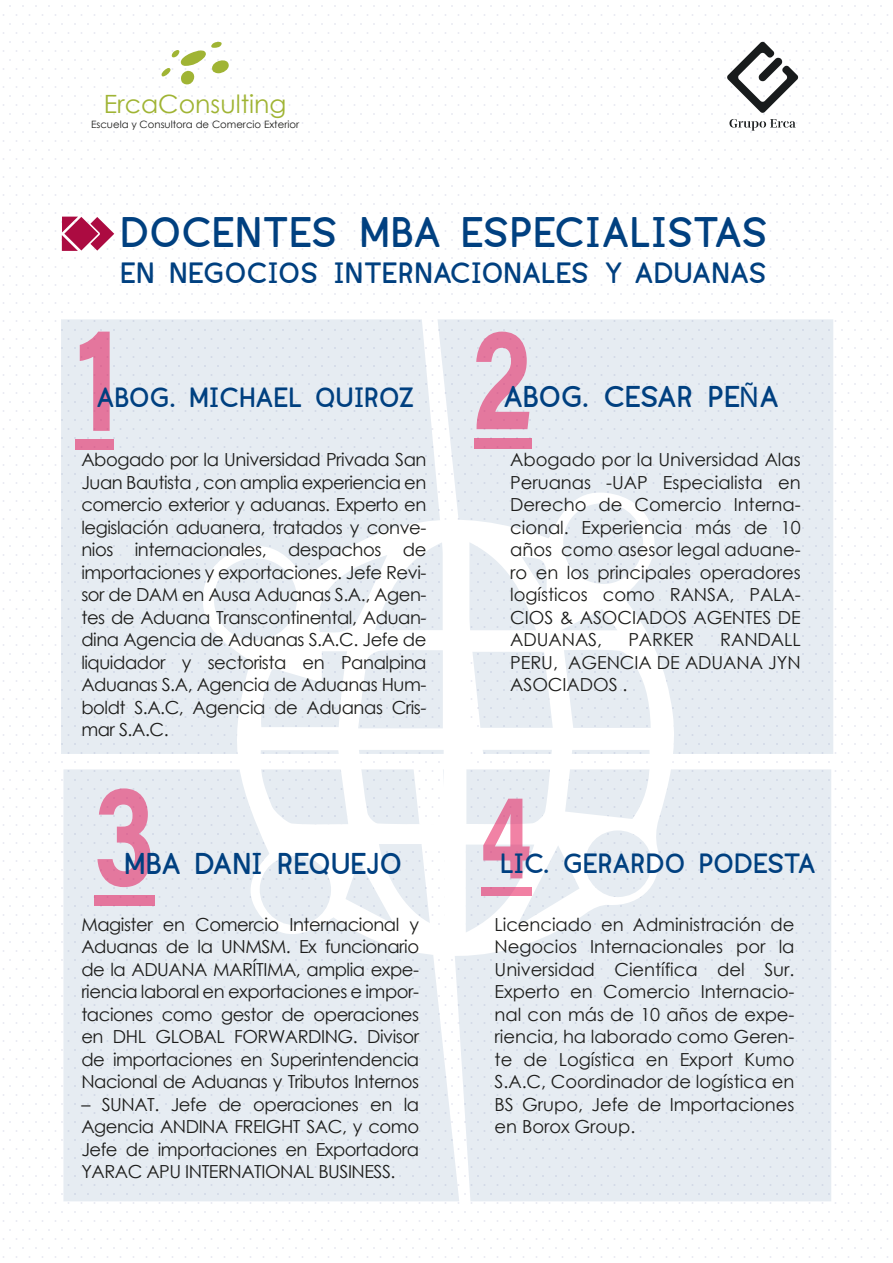
<style>
.page{position:relative;width:893px;height:1263px;background:#fff}
.page>*{position:absolute;margin:0;border:0;box-sizing:border-box;transform-origin:0 0}
.t1{font:42.6px "cream DEMO";color:#004080}
.t2{font:30px "cream DEMO";letter-spacing:-.01em;color:#004080}
.t3{font:29.25px "cream DEMO";color:#004080}
.t4{font:27.75px "cream DEMO";letter-spacing:-.01em;color:#004080}
.t5{font:25.2px "Century Gothic";color:#a0b434}
.t6{font:18px/22.5px "Century Gothic";letter-spacing:-.025em;color:#1d1d1b;text-align:justify}
.t7{font:10.2px "Century Gothic";color:#1d1d1b}
.s1{font-family:"Myriad Pro"}
</style>
<div class="page">
<svg style="left:161px;top:41px;width:68px;height:44px"></svg>
<svg style="left:727px;top:42px;width:71px;height:71px"></svg>
<svg style="left:729px;top:119px;width:67px;height:12px"></svg>
<svg style="left:62px;top:217px;width:52px;height:34px"></svg>
<div style="left:459px;top:769px;width:372px;height:432px;background:#e6ecf2"></div>
<div style="left:63px;top:769px;width:396px;height:432px;background:#e6ecf2"></div>
<div style="left:61px;top:319px;width:376px;height:435px;background:#e6ecf2"></div>
<div style="left:438px;top:319px;width:395px;height:435px;background:#e6ecf2"></div>
<svg style="left:198px;top:489px;width:479px;height:481px;fill:#e6ecf2"></svg>
<svg style="left:80px;top:332px;width:30px;height:99px;background:#e4a2bc"></svg>
<div style="left:75px;top:439px;width:39px;height:10px;background:#e4769d"></div>
<svg style="left:476px;top:332px;width:53px;height:97px;background:#e4abc3"></svg>
<div style="left:474px;top:438px;width:58px;height:11px;background:#e4769d"></div>
<svg style="left:483px;top:799px;width:47px;height:79px;background:#eab4c9"></svg>
<svg style="left:481px;top:887px;width:51px;height:8px"></svg>
<svg style="left:97px;top:788px;width:54px;height:99px;background:#e4b0c6"></svg>
<div style="left:94px;top:895px;width:60px;height:10px;background:#e4769d"></div>
<h3 class="t5" style="left:104px;top:87px;width:184px">ErcaConsulting</h3>
<p class="t7" style="left:91px;top:117px;width:210px">Escuela y Consultora de Comercio Exterior</p>
<h1 class="t1" style="left:120px;top:205px;width:650px">DOCENTES MBA ESPECIALISTAS</h1>
<h3 class="t3" style="left:120px;top:254px;width:648px">EN NEGOCIOS INTERNACIONALES Y ADUANAS</h3>
<h3 class="t4" style="left:96px;top:379px;width:320px">ABOG. MICHAEL QUIROZ</h3>
<h2 class="t2" style="left:503px;top:377px;width:277px">ABOG. CESAR PE<span class="s1">Ñ</span>A</h2>
<p class="t6" style="left:81px;top:448px;width:347px">Abogado por la Universidad Privada San Juan Bautista , con amplia experiencia en comercio exterior y aduanas. Experto en legislación aduanera, tratados y conve&shy;nios internacionales, despachos de importaciones y exportaciones. Jefe Revi&shy;sor de DAM en Ausa Aduanas S.A., Agen&shy;tes de Aduana Transcontinental, Aduan&shy;dina Agencia de Aduanas S.A.C. Jefe de liquidador y sectorista en Panalpina Aduanas S.A, Agencia de Aduanas Hum&shy;boldt S.A.C, Agencia de Aduanas Cris&shy;mar S.A.C.</p>
<p class="t6" style="left:510px;top:448px;width:292px">Abogado por la Universidad Alas Peruanas -UAP Especialista en Derecho de Comercio Interna&shy;cional. Experiencia más de 10 años como asesor legal aduane&shy;ro en los principales operadores logísticos como RANSA, PALA-CIOS &amp; ASOCIADOS AGENTES DE ADUANAS,</p>
<p class="t6" style="left:510px;top:628px;width:292px;text-indent:210px">RANDALL PERU, AGENCIA DE ADUANA JYN ASOCIADOS .</p>
<p class="t6" style="left:628px;top:628px;width:67px">PARKER</p>
<h2 class="t2" style="left:124px;top:844px;width:280px">MBA DANI REQUEJO</h2>
<h3 class="t4" style="left:500px;top:845px;width:316px">LIC. GERARDO PODESTA</h3>
<p class="t6" style="left:81px;top:913px;width:339px">Magister en Comercio Internacional y Aduanas de la UNMSM. Ex funcionario de la ADUANA MARÍTIMA, amplia expe&shy;riencia laboral en exportaciones e impor&shy;taciones como gestor de operaciones en DHL GLOBAL FORWARDING. Divisor de importaciones en Superintendencia Nacional de Aduanas y Tributos Internos</p>
<p class="t6" style="left:81px;top:1093px;width:339px">– SUNAT. Jefe de operaciones en la Agencia ANDINA FREIGHT SAC, y como Jefe de importaciones en Exportadora YARAC APU INTERNATIONAL BUSINESS.</p>
<p class="t6" style="left:495px;top:913px;width:301px">Licenciado en Administración de Negocios Internacionales por la Universidad Científica del Sur.<br>Experto en Comercio Internacio&shy;nal con más de 10 años de expe&shy;riencia, ha laborado como Geren&shy;te de Logística en Export Kumo S.A.C, Coordinador de logística en BS Grupo, Jefe de Importaciones en Borox Group.</p>
</div>
